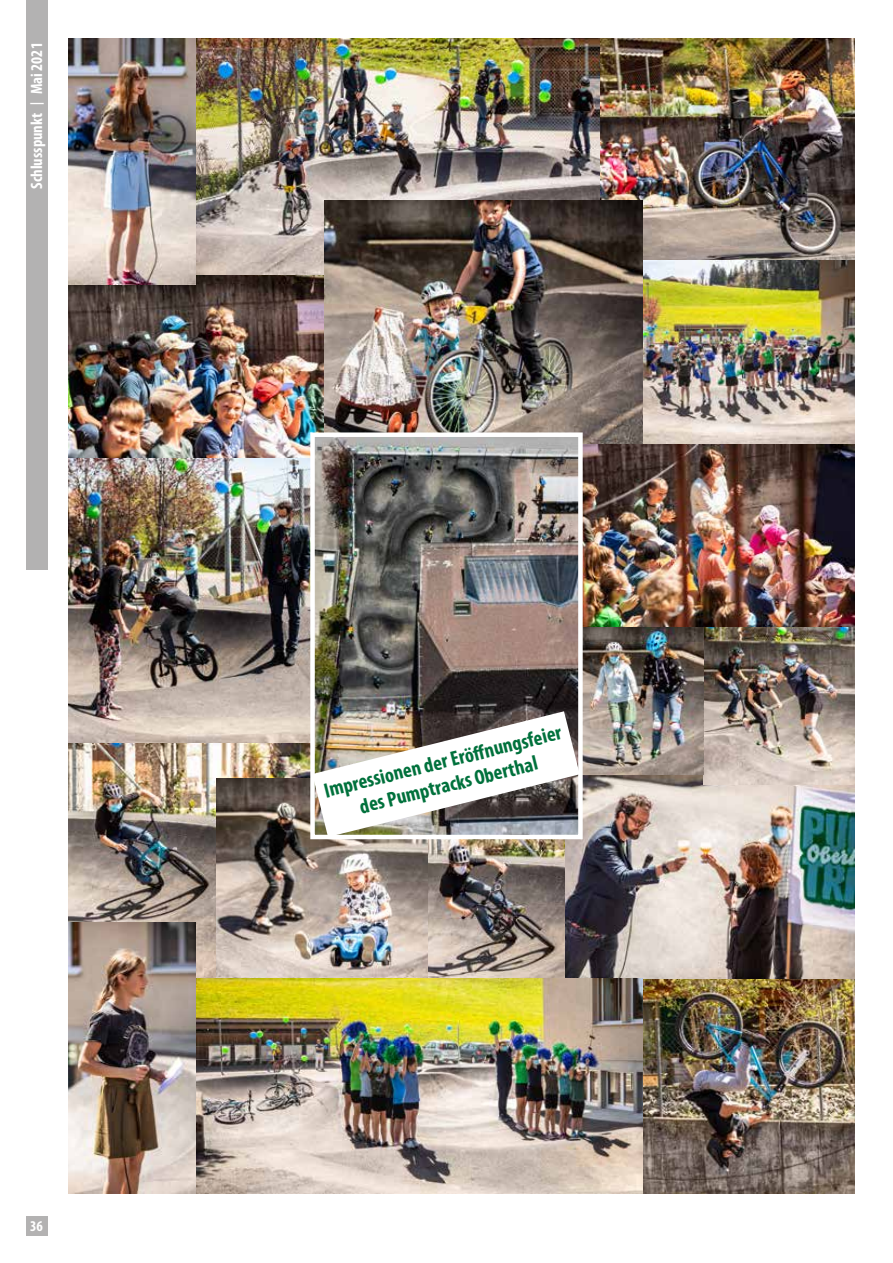
<style>
.page{position:relative;width:893px;height:1263px;background:#fff}
.page>*{position:absolute;margin:0;border:0;box-sizing:border-box;transform-origin:0 0}
.t1{font:700 condensed 21px/24px "Myriad Pro";color:#00713c;text-align:center}
.t2{font:700 condensed 16.5px "Myriad Pro";color:#fff}
.t3{font:700 condensed 15px "Myriad Pro";color:#fff}
.s1{font-size:13.5px}
</style>
<div class="page">
<div style="left:26px;top:1216px;width:21px;height:19px;background:#b3b2b2"></div>
<img style="left:642px;top:979px;width:213px;height:214px">
<div style="left:26px;top:0;width:21px;height:570px;background:#b3b2b2"></div>
<img style="left:68px;top:274px;width:257px;height:184px">
<img style="left:564px;top:774px;width:291px;height:205px">
<img style="left:68px;top:458px;width:242px;height:286px">
<img style="left:427px;top:839px;width:137px;height:140px">
<img style="left:68px;top:744px;width:242px;height:235px">
<img style="left:704px;top:626px;width:151px;height:158px">
<img style="left:217px;top:778px;width:210px;height:201px">
<img style="left:583px;top:626px;width:121px;height:148px">
<img style="left:196px;top:38px;width:404px;height:236px">
<img style="left:600px;top:38px;width:255px;height:222px">
<img style="left:196px;top:979px;width:446px;height:214px">
<img style="left:642px;top:260px;width:213px;height:185px">
<img style="left:325px;top:200px;width:317px;height:245px">
<img style="left:68px;top:38px;width:128px;height:247px">
<img style="left:68px;top:922px;width:128px;height:271px">
<img style="left:583px;top:445px;width:272px;height:181px">
<img style="left:315px;top:437px;width:263px;height:274px">
<div style="left:310px;top:432px;width:273px;height:407px;border:4px solid #fff"></div>
<img style="left:312px;top:711px;width:268px;height:126px">
<p class="t2" style="left:26px;top:189px;width:148px;rotate:-90deg">Schlusspunkt <span class="s1">|</span> Mai 2021</p>
<p class="t3" style="left:30px;top:1216px;width:14px">36</p>
<p class="t1" style="left:321px;top:779px;width:245px;rotate:-14deg">Impressionen der Eröff nungsfeier des Pumptracks Oberthal</p>
</div>
